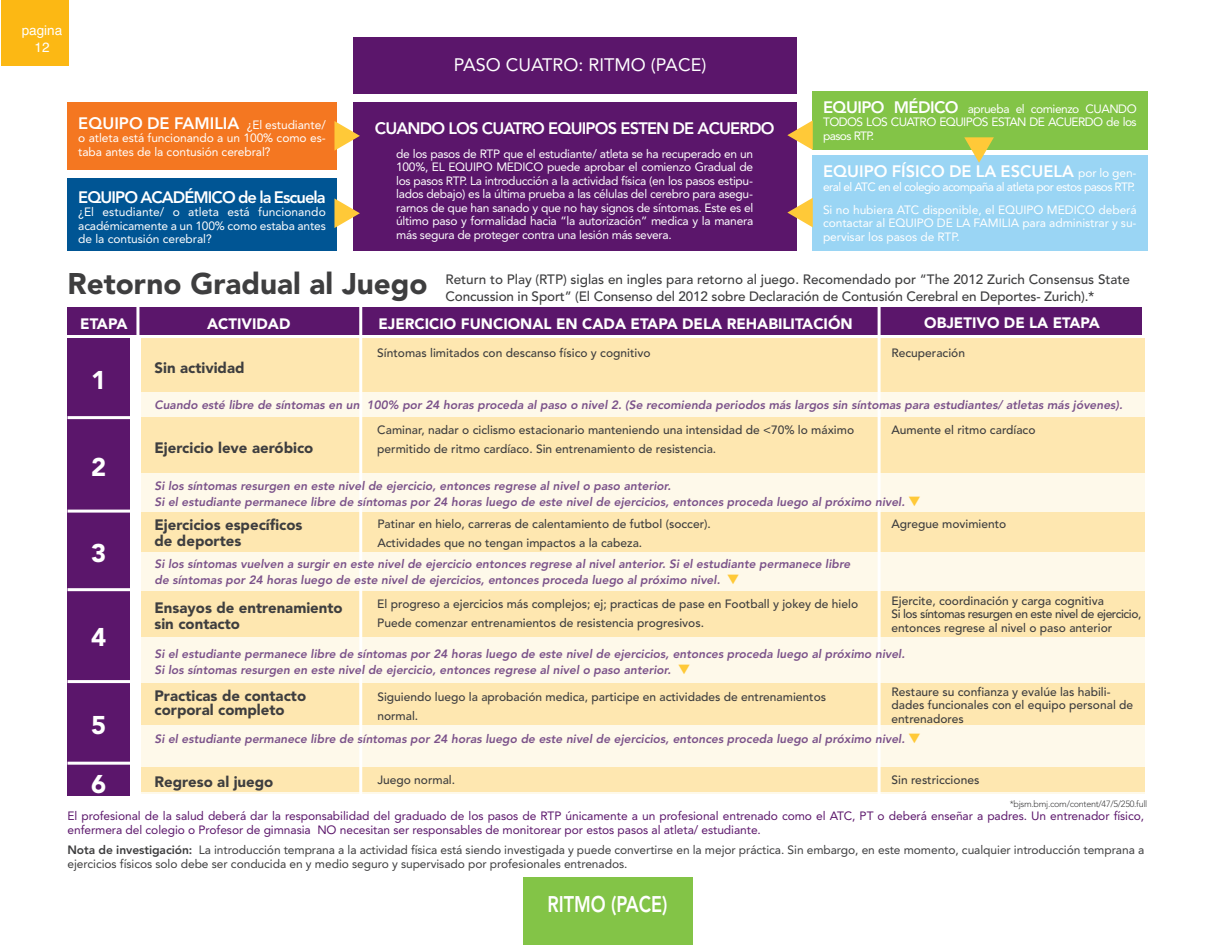
<style>
.page{position:relative;width:1215px;height:945px;background:#fff}
.page>*{position:absolute;margin:0;border:0;box-sizing:border-box;transform-origin:0 0}
.t1{font:900 25.5px "Avenir";color:#fff}
.t2{font:800 22.5px "Avenir";color:#fff;scale:.8 1}
.t3{font:18px "Avenir";color:#fff}
.t4{font:800 16.5px "Avenir";letter-spacing:-.05em;color:#fff}
.t5{font:800 16.5px "Avenir";color:#fff}
.t6{font:900 15px/15.6px "Avenir";color:#3e3e3f}
.t7{font:900 15px "Avenir";color:#fff}
.t8{font:500 13.5px/16.5px "Avenir";letter-spacing:-.01em;color:#3e3e3f}
.t9{font:13.5px/16.5px "Helvetica";color:#fff;text-align:center}
.t10{font:italic 800 12px/16px "Avenir";color:#7b528a}
.t11{font:500 12px/19px "Avenir";color:#3e3e3f}
.t12{font:12px/13.5px "Avenir";letter-spacing:-.005em;color:#fff;text-align:justify}
.t13{font:12px/14px "Avenir";letter-spacing:-.005em;color:#5b166b}
.t14{font:12px/14px "Avenir";letter-spacing:-.005em;color:#3e3e3f}
.t15{font:12px/23.2px "Avenir";letter-spacing:-.05em;color:#fff}
.t16{font:300 9px "Avenir";letter-spacing:-.03em;color:#3e3e3f}
.s1{font-weight:400;font-size:12px}
.s2{font-weight:800;font-size:16.5px}
.s3{font-weight:900;font-size:29.7px}
.s4{color:#ffc938}
.s5{font-weight:800}
</style>
<div class="page">
<div style="left:141px;top:339px;width:1003px;height:455px;background:#fef9ea"></div>
<div style="left:68px;top:307px;width:1074px;height:28px;background:#5b166b"></div>
<div style="left:141px;top:339px;width:1003px;height:53px;background:#fee7b0"></div>
<div style="left:141px;top:417px;width:1003px;height:56px;background:#fee7b0"></div>
<div style="left:141px;top:512px;width:1003px;height:39px;background:#fee7b0"></div>
<div style="left:141px;top:684px;width:1003px;height:41px;background:#fee7b0"></div>
<div style="left:141px;top:767px;width:1003px;height:25px;background:#fee7b0"></div>
<div style="left:141px;top:591px;width:1003px;height:46px;background:#fee7b0"></div>
<div style="left:68px;top:339px;width:62px;height:457px;background:#5b166b"></div>
<hr style="left:359px;top:305px;width:3px;height:497px;background:#fff">
<hr style="left:136px;top:305px;width:3px;height:497px;background:#fff">
<hr style="left:878px;top:305px;width:3px;height:497px;background:#fff">
<hr style="left:68px;top:416px;width:62px;height:3px;background:#fff">
<hr style="left:68px;top:510px;width:62px;height:3px;background:#fff">
<hr style="left:68px;top:588px;width:62px;height:3px;background:#fff">
<hr style="left:68px;top:680px;width:62px;height:3px;background:#fff">
<hr style="left:68px;top:762px;width:62px;height:3px;background:#fff">
<div style="left:68px;top:102px;width:269px;height:68px;background:#f47721"></div>
<div style="left:68px;top:178px;width:269px;height:72px;background:#005594"></div>
<div style="left:812px;top:91px;width:336px;height:58px;background:#83c447"></div>
<div style="left:353px;top:102px;width:443px;height:148px;background:#5b166b"></div>
<div style="left:812px;top:155px;width:335px;height:96px;background:#9ad5f4"></div>
<svg style="left:964px;top:137px;width:30px;height:26px"></svg>
<svg style="left:334px;top:121px;width:26px;height:30px"></svg>
<svg style="left:334px;top:198px;width:26px;height:30px"></svg>
<svg style="left:787px;top:198px;width:26px;height:29px"></svg>
<svg style="left:787px;top:120px;width:26px;height:30px"></svg>
<div style="left:523px;top:878px;width:169px;height:67px;background:#83c447"></div>
<div style="left:2px;top:0;width:67px;height:66px;background:#fcb814"></div>
<div style="left:353px;top:37px;width:443px;height:56px;background:#5b166b"></div>
<hr style="left:586px;top:0;width:42px;height:1px;background:#000">
<hr style="left:586px;top:944px;width:42px;height:1px;background:#000">
<hr style="left:0;top:452px;width:1px;height:42px;background:#000">
<hr style="left:1214px;top:452px;width:1px;height:42px;background:#000">
<p class="t9" style="left:22px;top:23px;width:42px">pagina<br>12</p>
<h3 class="t5" style="left:78px;top:110px;width:249px">EQUIPO DE FAMILIA <span class="s1">¿El estudiante/</span></h3>
<p class="t12" style="left:78px;top:131px;width:249px">o atleta está funcionando a un 100% como es&shy;taba antes de la contusión cerebral?</p>
<h3 class="t4" style="left:78px;top:184px;width:249px">EQUIPO ACADÉMICO de la Escuela</h3>
<p class="t12" style="left:78px;top:205px;width:249px">¿El estudiante/ o atleta está funcionando académicamente a un 100% como estaba antes de la contusión cerebral?</p>
<h3 class="t3" style="left:454px;top:50px;width:254px">PASO CUATRO: RITMO (PACE)</h3>
<h3 class="t4" style="left:375px;top:115px;width:401px">CUANDO LOS CUATRO EQUIPOS ESTEN DE ACUERDO</h3>
<p class="t12" style="left:396px;top:146px;width:359px">de los pasos de RTP que el estudiante/ atleta se ha recuperado en un 100%, EL EQUIPO MEDICO puede aprobar el comienzo Gradual de los pasos RTP. La introducción a la actividad física (en los pasos estipu&shy;lados debajo) es la última prueba a las células del cerebro para asegu&shy;rarnos de que han sanado y que no hay signos de síntomas. Este es el último paso y formalidad hacia “la autorización” medica y la manera más segura de proteger contra una lesión más severa.</p>
<p class="t12" style="left:823px;top:101px;width:315px"><span class="s2">EQUIPO MÉDICO</span> aprueba el comienzo CUANDO TODOS LOS CUATRO EQUIPOS ESTAN DE ACUERDO de los pasos RTP.</p>
<h3 class="t5" style="left:823px;top:159px;width:315px">EQUIPO FÍSICO DE LA ESCUELA <span class="s1">por lo gen-</span></h3>
<p class="t15" style="left:823px;top:175px;width:315px">eral el ATC en el colegio acompaña al atleta por estos pasos RTP.<br>Si no hubiera ATC disponible, el EQUIPO MEDICO deberá</p>
<p class="t12" style="left:823px;top:216px;width:315px">contactar al EQUIPO DE LA FAMILIA para administrar y su&shy;pervisar los pasos de RTP.</p>
<p class="t8" style="left:446px;top:271px;width:686px;text-indent:-378px"><span class="s3">Retorno Gradual al Juego</span> Return to Play (RTP) siglas en ingles para retorno al juego. Recomendado por “The 2012 Zurich Consensus State<br>Concussion in Sport” (El Consenso del 2012 sobre Declaración de Contusión Cerebral en Deportes- Zurich).*</p>
<p class="t7" style="left:80px;top:311px;width:49px">ETAPA</p>
<p class="t7" style="left:207px;top:311px;width:85px">ACTIVIDAD</p>
<p class="t7" style="left:378px;top:311px;width:476px">EJERCICIO FUNCIONAL EN CADA ETAPA DELA REHABILITACIÓN</p>
<p class="t7" style="left:924px;top:310px;width:177px">OBJETIVO DE LA ETAPA</p>
<h1 class="t1" style="left:91px;top:358px;width:17px">1</h1>
<h1 class="t1" style="left:91px;top:445px;width:17px">2</h1>
<h1 class="t1" style="left:91px;top:531px;width:17px">3</h1>
<h1 class="t1" style="left:91px;top:616px;width:17px">4</h1>
<h1 class="t1" style="left:91px;top:703px;width:17px">5</h1>
<h1 class="t1" style="left:91px;top:762px;width:17px">6</h1>
<p class="t6" style="left:155px;top:359px;width:92px">Sin actividad</p>
<p class="t11" style="left:377px;top:342px;width:275px">Síntomas limitados con descanso físico y cognitivo</p>
<p class="t11" style="left:892px;top:342px;width:75px">Recuperación</p>
<p class="t10" style="left:154px;top:397px;width:970px">Cuando esté libre de síntomas en un 100% por 24 horas proceda al paso o nivel 2. (Se recomienda periodos más largos sin síntomas para estudiantes/ atletas más jóvenes).</p>
<p class="t11" style="left:892px;top:419px;width:146px">Aumente el ritmo cardíaco</p>
<p class="t11" style="left:377px;top:419px;width:478px">Caminar, nadar o ciclismo estacionario manteniendo una intensidad de &lt;70% lo máximo permitido de ritmo cardíaco. Sin entrenamiento de resistencia.</p>
<p class="t10" style="left:154px;top:478px;width:768px">Si los síntomas resurgen en este nivel de ejercicio, entonces regrese al nivel o paso anterior.<br>Si el estudiante permanece libre de síntomas por 24 horas luego de este nivel de ejercicios, entonces proceda luego al próximo nivel. <span class="s4">▼</span></p>
<p class="t6" style="left:154px;top:440px;width:160px">Ejercicio leve aeróbico</p>
<p class="t6" style="left:154px;top:517px;width:150px">Ejercicios específicos de deportes</p>
<p class="t11" style="left:377px;top:513px;width:335px">Patinar en hielo, carreras de calentamiento de futbol (soccer).<br>Actividades que no tengan impactos a la cabeza.</p>
<p class="t10" style="left:155px;top:556px;width:697px">Si los síntomas vuelven a surgir en este nivel de ejercicio entonces regrese al nivel anterior. Si el estudiante permanece libre de síntomas por 24 horas luego de este nivel de ejercicios, entonces proceda luego al próximo nivel. <span class="s4">▼</span></p>
<p class="t11" style="left:891px;top:513px;width:116px">Agregue movimiento</p>
<p class="t11" style="left:891px;top:593px;width:251px;line-height:13.5px">Ejercite, coordinación y carga cognitiva<br>Si los síntomas resurgen en este nivel de ejercicio, entonces regrese al nivel o paso anterior</p>
<p class="t6" style="left:154px;top:599px;width:190px;line-height:16.4px">Ensayos de entrenamiento sin contacto</p>
<p class="t11" style="left:377px;top:594px;width:482px">El progreso a ejercicios más complejos; ej; practicas de pase en Football y jokey de hielo<br>Puede comenzar entrenamientos de resistencia progresivos.</p>
<p class="t10" style="left:155px;top:646px;width:752px">Si el estudiante permanece libre de síntomas por 24 horas luego de este nivel de ejercicios, entonces proceda luego al próximo nivel.<br>Si los síntomas resurgen en este nivel de ejercicio, entonces regrese al nivel o paso anterior. <span class="s4">▼</span></p>
<p class="t11" style="left:892px;top:684px;width:243px;line-height:13.5px">Restaure su confianza y evalúe las habili&shy;dades funcionales con el equipo personal de entrenadores</p>
<p class="t6" style="left:155px;top:688px;width:153px;line-height:14px">Practicas de contacto corporal completo</p>
<p class="t11" style="left:377px;top:686px;width:450px">Siguiendo luego la aprobación medica, participe en actividades de entrenamientos normal.</p>
<p class="t10" style="left:155px;top:731px;width:768px">Si el estudiante permanece libre de síntomas por 24 horas luego de este nivel de ejercicios, entonces proceda luego al próximo nivel. <span class="s4">▼</span></p>
<p class="t6" style="left:155px;top:773px;width:120px">Regreso al juego</p>
<p class="t11" style="left:377px;top:770px;width:79px">Juego normal.</p>
<p class="t11" style="left:892px;top:770px;width:89px">Sin restricciones</p>
<p class="t16" style="left:1010px;top:798px;width:139px">*bjsm.bmj.com/content/47/5/250.full</p>
<p class="t13" style="left:68px;top:809px;width:1078px">El profesional de la salud deberá dar la responsabilidad del graduado de los pasos de RTP únicamente a un profesional entrenado como el ATC, PT o deberá enseñar a padres. Un entrenador físico, enfermera del colegio o Profesor de gimnasia NO necesitan ser responsables de monitorear por estos pasos al atleta/ estudiante.</p>
<p class="t14" style="left:68px;top:842px;width:1078px"><span class="s5">Nota de investigación:</span> La introducción temprana a la actividad física está siendo investigada y puede convertirse en la mejor práctica. Sin embargo, en este momento, cualquier introducción temprana a ejercicios físicos solo debe ser conducida en y medio seguro y supervisado por profesionales entrenados.</p>
<h2 class="t2" style="left:547px;top:887px;width:152px">RITMO (PACE)</h2>
</div>
